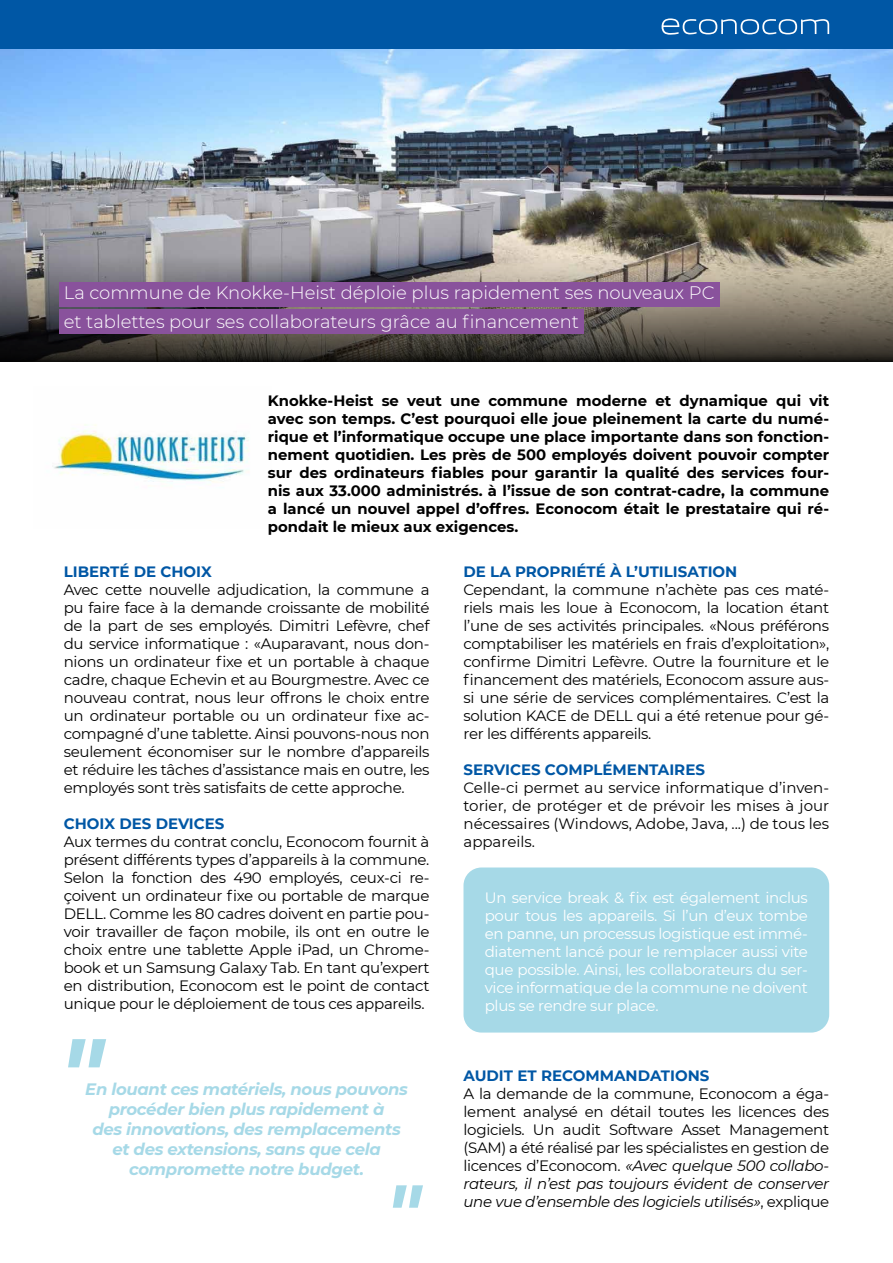
<style>
.page{position:relative;width:893px;height:1263px;background:#fff}
.page>*{position:absolute;margin:0;border:0;box-sizing:border-box;transform-origin:0 0}
.t1{font:300 18px/29.1px "Montserrat";color:#fff}
.t2{font:italic 700 16.5px/19.8px "Montserrat";letter-spacing:-.02em;color:#a6d9e7;text-align:center}
.t3{font:15px/18px "Montserrat";letter-spacing:-.02em;color:#000;text-align:justify}
.t4{font:700 15px/18px "Montserrat";color:#000;text-align:justify}
.t5{font:15px/18px "Montserrat";letter-spacing:-.02em;color:#fff;text-align:justify}
.t6{font:700 15px "Montserrat";color:#0057a5}
.s1{font-style:italic}
</style>
<div class="page">
<img style="left:54px;top:424px;width:195px;height:58px">
<img style="left:0;top:49px;width:893px;height:207px">
<svg style="left:0;top:256px;width:893px;height:105px"></svg>
<div style="left:0;top:0;width:893px;height:49px;background:#0057a5"></div>
<div style="left:60px;top:282px;width:660px;height:24px;background:#89529c"></div>
<div style="left:60px;top:309px;width:524px;height:25px;background:#89529c"></div>
<svg style="left:662px;top:18px;width:167px;height:17px"></svg>
<div style="left:463px;top:867px;width:366px;height:165px;background:#a6d9e7;border-radius:18px"></div>
<svg style="left:68px;top:1039px;width:38px;height:28px"></svg>
<svg style="left:393px;top:1185px;width:30px;height:23px"></svg>
<p class="t1" style="left:64px;top:278px;width:652px">La commune de Knokke-Heist déploie plus rapidement ses nouveaux PC et tablettes pour ses collaborateurs grâce au financement</p>
<p class="t4" style="left:268px;top:391px;width:563px">Knokke-Heist se veut une commune moderne et dynamique qui vit avec son temps. C’est pourquoi elle joue pleinement la carte du numé&shy;rique et l’informatique occupe une place importante dans son fonction&shy;nement quotidien. Les près de 500 employés doivent pouvoir compter sur des ordinateurs fiables pour garantir la qualité des services four&shy;nis aux 33.000 administrés. à l’issue de son contrat-cadre, la commune a lancé un nouvel appel d’offres. Econocom était le prestataire qui ré&shy;pondait le mieux aux exigences.</p>
<p class="t6" style="left:64px;top:561px;width:150px">LIBERTÉ DE CHOIX</p>
<p class="t3" style="left:64px;top:580px;width:367px">Avec cette nouvelle adjudication, la commune a pu faire face à la demande croissante de mobilité de la part de ses employés. Dimitri Lefèvre, chef du service informatique : «Auparavant, nous don&shy;nions un ordinateur fixe et un portable à chaque cadre, chaque Echevin et au Bourgmestre. Avec ce nouveau contrat, nous leur offrons le choix entre un ordinateur portable ou un ordinateur fixe ac&shy;compagné d’une tablette. Ainsi pouvons-nous non seulement économiser sur le nombre d’appareils et réduire les tâches d’assistance mais en outre, les employés sont très satisfaits de cette approche.</p>
<p class="t6" style="left:64px;top:813px;width:162px">CHOIX DES DEVICES</p>
<p class="t3" style="left:64px;top:832px;width:367px">Aux termes du contrat conclu, Econocom fournit à présent différents types d’appareils à la commune.<br>Selon la fonction des 490 employés, ceux-ci re&shy;çoivent un ordinateur fixe ou portable de marque DELL. Comme les 80 cadres doivent en partie pou&shy;voir travailler de façon mobile, ils ont en outre le choix entre une tablette Apple iPad, un Chrome&shy;book et un Samsung Galaxy Tab. En tant qu’expert en distribution, Econocom est le point de contact unique pour le déploiement de tous ces appareils.</p>
<p class="t2" style="left:85px;top:1079px;width:324px">En louant ces matériels, nous pouvons procéder bien plus rapidement à<br>des innovations, des remplacements et des extensions, sans que cela compromette notre budget.</p>
<p class="t6" style="left:463px;top:561px;width:275px">DE LA PROPRIÉTÉ À L’UTILISATION</p>
<p class="t3" style="left:463px;top:580px;width:367px">Cependant, la commune n’achète pas ces maté&shy;riels mais les loue à Econocom, la location étant l’une de ses activités principales. «Nous préférons comptabiliser les matériels en frais d’exploitation», confirme Dimitri Lefèvre. Outre la fourniture et le financement des matériels, Econocom assure aus&shy;si une série de services complémentaires. C’est la solution KACE de DELL qui a été retenue pour gé&shy;rer les différents appareils.</p>
<p class="t6" style="left:463px;top:759px;width:243px">SERVICES COMPLÉMENTAIRES</p>
<p class="t3" style="left:463px;top:778px;width:367px">Celle-ci permet au service informatique d’inven&shy;torier, de protéger et de prévoir les mises à jour nécessaires (Windows, Adobe, Java, ...) de tous les appareils.</p>
<p class="t5" style="left:485px;top:888px;width:325px">Un service break &amp; fix est également inclus pour tous les appareils. Si l’un d’eux tombe en panne, un processus logistique est immé&shy;diatement lancé pour le remplacer aussi vite que possible. Ainsi, les collaborateurs du ser&shy;vice informatique de la commune ne doivent plus se rendre sur place.</p>
<p class="t6" style="left:463px;top:1065px;width:247px">AUDIT ET RECOMMANDATIONS</p>
<p class="t3" style="left:463px;top:1084px;width:367px">A la demande de la commune, Econocom a éga&shy;lement analysé en détail toutes les licences des logiciels. Un audit Software Asset Management (SAM) a été réalisé par les spécialistes en gestion de licences d’Econocom. <span class="s1">«Avec quelque 500 collabo&shy;rateurs, il n’est pas toujours évident de conserver une vue d’ensemble des logiciels utilisés»</span>, explique</p>
</div>
